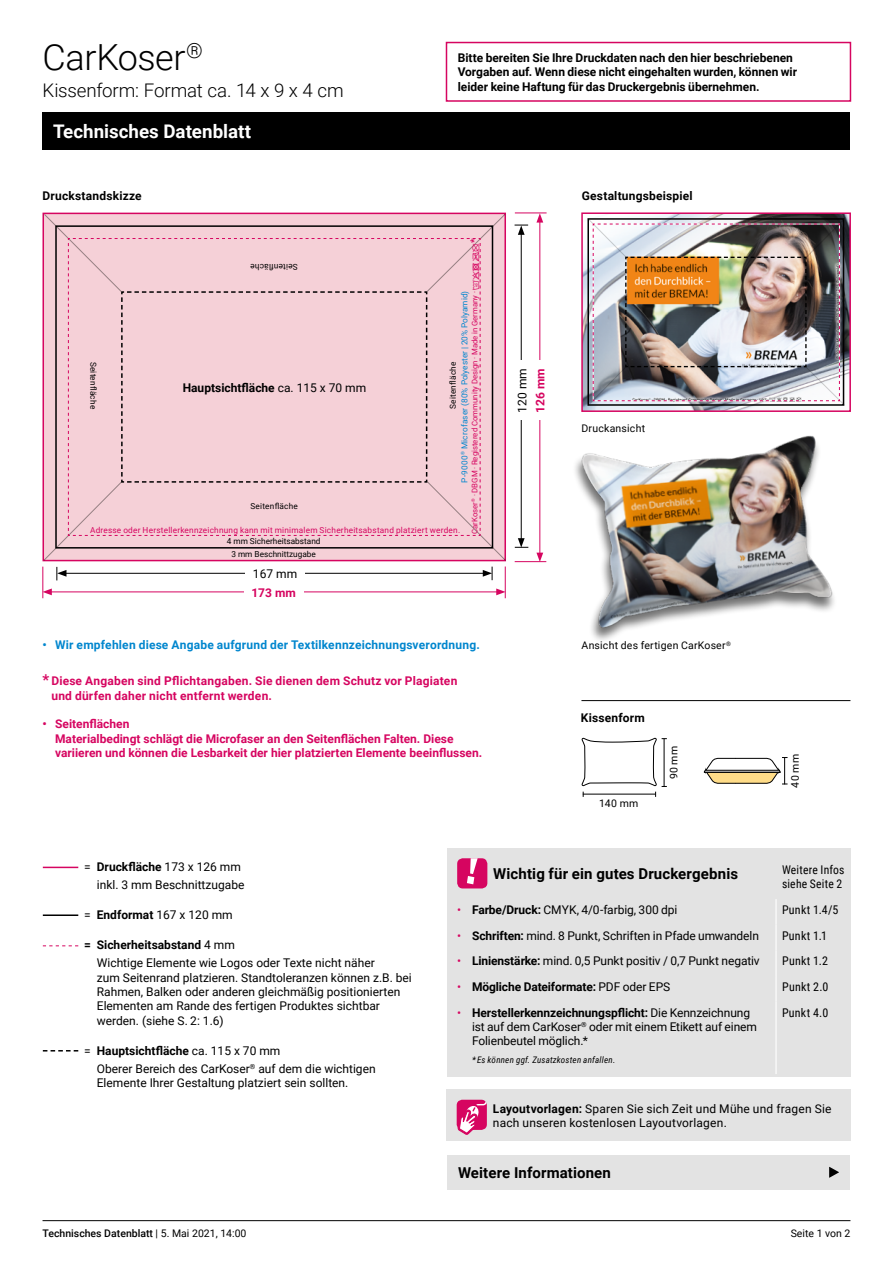
<style>
.page{position:relative;width:893px;height:1263px;background:#fff}
.page>*{position:absolute;margin:0;border:0;box-sizing:border-box;transform-origin:0 0}
.t1{font:300 36px "Roboto";letter-spacing:-.015em;color:#000}
.t2{font:300 18.75px "Roboto";letter-spacing:-.01em;color:#000}
.t3{font:700 18.75px "Roboto";color:#fff}
.t4{font:700 15px "Roboto";letter-spacing:.01em;color:#000}
.t5{font:12px/14.4px "Roboto";color:#000}
.t6{font:700 12px/14.4px "Roboto";color:#000}
.t7{font:700 12px/14.4px "Roboto";color:#d60560}
.t8{font:700 12px/14.4px "Roboto";letter-spacing:.02em;color:#d60560}
.t9{font:700 12px "Roboto";letter-spacing:.015em;color:#0086ce}
.t10{font:12px/14.4px "Roboto Condensed";letter-spacing:.02em;color:#000}
.t11{font:700 12px "Roboto";letter-spacing:.02em;color:#000}
.t12{font:10.5px "Roboto";letter-spacing:.02em;color:#000}
.t13{font:500 10.5px "Roboto";color:#000}
.t14{font:10.5px "Roboto";color:#000}
.t15{font:700 9.75px "Roboto";color:#d60560}
.t16{font:italic 9px "Roboto Condensed";letter-spacing:.02em;color:#000}
.t17{font:8.25px "Roboto";letter-spacing:.01em;color:#000}
.t18{font:8.25px "Roboto";letter-spacing:.025em;color:#d60560}
.t19{font:8.25px "Roboto";color:#0086ce}
.t20{font:7.8px "Roboto";letter-spacing:.005em;color:#d60560}
.s1{font-weight:400}
.s2{font-size:15px}
.s3{font-weight:700}
.s4{color:#d60560}
.s5{font-weight:400;color:#d60560}
</style>
<div class="page">
<hr style="left:43px;top:1220px;width:807px;height:1px;background:#000">
<svg style="left:43px;top:945px;width:35px;height:1px"></svg>
<img style="left:575px;top:435px;width:259px;height:205px">
<div style="left:43px;top:113px;width:807px;height:37px;background:#000"></div>
<div style="left:446px;top:42px;width:405px;height:60px;border:2px solid #d60560"></div>
<hr style="left:505px;top:566px;width:1px;height:32px;background:#d60560">
<hr style="left:49px;top:592px;width:450px;height:1px;background:#d60560">
<svg style="left:496px;top:588px;width:10px;height:7px"></svg>
<svg style="left:44px;top:588px;width:8px;height:7px"></svg>
<hr style="left:43px;top:567px;width:1px;height:31px;background:#d60560">
<hr style="left:64px;top:573px;width:421px;height:1px;background:#000">
<svg style="left:483px;top:567px;width:10px;height:13px"></svg>
<svg style="left:57px;top:567px;width:9px;height:13px"></svg>
<div style="left:244px;top:581px;width:59px;height:22px;background:#fff"></div>
<div style="left:245px;top:565px;width:60px;height:18px;background:#fff"></div>
<hr style="left:515px;top:213px;width:32px;height:1px;background:#d60560">
<hr style="left:539px;top:220px;width:1px;height:335px;background:#d60560">
<svg style="left:536px;top:213px;width:7px;height:10px"></svg>
<svg style="left:536px;top:553px;width:7px;height:8px"></svg>
<hr style="left:515px;top:561px;width:31px;height:1px;background:#d60560">
<hr style="left:521px;top:232px;width:1px;height:309px;background:#000">
<svg style="left:515px;top:225px;width:13px;height:10px"></svg>
<svg style="left:515px;top:538px;width:13px;height:10px"></svg>
<div style="left:529px;top:361px;width:22px;height:59px;background:#fff"></div>
<div style="left:513px;top:361px;width:18px;height:59px;background:#fff"></div>
<hr style="left:43px;top:867px;width:35px;height:1px;background:#d60560">
<hr style="left:43px;top:914px;width:35px;height:2px;background:#000">
<svg style="left:43px;top:1050px;width:35px;height:1px"></svg>
<svg style="left:581px;top:212px;width:270px;height:200px"></svg>
<svg style="left:581px;top:737px;width:86px;height:60px"></svg>
<svg style="left:703px;top:757px;width:84px;height:28px"></svg>
<hr style="left:581px;top:700px;width:269px;height:1px;background:#000">
<img style="left:587px;top:217px;width:260px;height:190px">
<div style="left:447px;top:848px;width:403px;height:228px;background:#e3e3e3"></div>
<hr style="left:775px;top:899px;width:2px;height:26px;background:#fff">
<hr style="left:775px;top:925px;width:2px;height:25px;background:#fff">
<hr style="left:775px;top:950px;width:2px;height:26px;background:#fff">
<hr style="left:775px;top:976px;width:2px;height:26px;background:#fff">
<hr style="left:775px;top:1002px;width:2px;height:72px;background:#fff">
<div style="left:457px;top:858px;width:30px;height:30px;background:#d60560;border-radius:6px"></div>
<svg style="left:467px;top:858px;width:11px;height:26px"></svg>
<div style="left:446px;top:1089px;width:404px;height:52px;background:#e3e3e3"></div>
<div style="left:457px;top:1100px;width:30px;height:30px;background:#d60560;border-radius:6px"></div>
<svg style="left:458px;top:1100px;width:29px;height:34px"></svg>
<div style="left:447px;top:1155px;width:403px;height:34px;background:#e3e3e3"></div>
<svg style="left:829px;top:1167px;width:10px;height:11px"></svg>
<div style="left:43px;top:214px;width:463px;height:347px;background:#f5d0d7"></div>
<h1 class="t1" style="left:43px;top:32px;width:162px">CarKoser<sup>®</sup></h1>
<h2 class="t2" style="left:43px;top:77px;width:303px">Kissenform: Format ca. 14 x 9 x 4 cm</h2>
<h2 class="t3" style="left:53px;top:119px;width:200px">Technisches Datenblatt</h2>
<p class="t6" style="left:458px;top:50px;width:341px">Bitte bereiten Sie Ihre Druckdaten nach den hier beschriebenen<br>Vorgaben auf. Wenn diese nicht eingehalten wurden, können wir leider keine Haftung für das Druckergebnis übernehmen.</p>
<p class="t11" style="left:43px;top:188px;width:101px">Druckstandskizze</p>
<p class="t6" style="left:582px;top:188px;width:112px">Gestaltungsbeispiel</p>
<p class="t15" style="left:467px;top:243px;width:6px;rotate:-90deg">*</p>
<p class="t17" style="left:298px;top:272px;width:49px;rotate:-180deg">Seitenfläche</p>
<p class="t20" style="left:469px;top:534px;width:265px;rotate:-90deg">CarKoser<sup>®</sup> · DBGM · Registered Community Design · Made in Germany · □</p>
<p class="t19" style="left:459px;top:483px;width:194px;rotate:-90deg">P-9000<sup>®</sup> Microfaser (80% Polyester | 20% Polyamid)</p>
<p class="t17" style="left:99px;top:361px;width:49px;rotate:90deg">Seitenfläche</p>
<p class="t17" style="left:447px;top:409px;width:49px;rotate:-90deg">Seitenfläche</p>
<p class="t6" style="left:183px;top:380px;width:185px">Hauptsichtfläche <span class="s1">ca. 115 x 70 mm</span></p>
<p class="t17" style="left:250px;top:501px;width:49px">Seitenfläche</p>
<p class="t18" style="left:90px;top:524px;width:372px">Adresse oder Herstellerkennzeichnung kann mit minimalem Sicherheitsabstand platziert werden.</p>
<p class="t17" style="left:227px;top:535px;width:95px">4 mm Sicherheitsabstand</p>
<p class="t17" style="left:231px;top:549px;width:86px">3 mm Beschnittzugabe</p>
<p class="t5" style="left:253px;top:566px;width:46px">167 mm</p>
<p class="t7" style="left:251px;top:585px;width:46px">173 mm</p>
<p class="t9" style="left:42px;top:636px;width:439px">• Wir empfehlen diese Angabe aufgrund der Textilkennzeichnungsverordnung.</p>
<p class="t8" style="left:51px;top:673px;width:407px;text-indent:-9px"><span class="s2">*</span> Diese Angaben sind Pflichtangaben. Sie dienen dem Schutz vor Plagiaten und dürfen daher nicht entfernt werden.</p>
<p class="t7" style="left:55px;top:716px;width:429px;text-indent:-13px">• Seitenflächen<br>Materialbedingt schlägt die Microfaser an den Seitenflächen Falten. Diese variieren und können die Lesbarkeit der hier platzierten Elemente beeinflussen.</p>
<p class="t5" style="left:514px;top:413px;width:46px;rotate:-90deg">120 mm</p>
<p class="t7" style="left:533px;top:413px;width:46px;rotate:-90deg">126 mm</p>
<p class="t12" style="left:581px;top:421px;width:65px">Druckansicht</p>
<p class="t12" style="left:581px;top:638px;width:151px">Ansicht des fertigen CarKoser<sup>®</sup></p>
<p class="t6" style="left:581px;top:710px;width:65px">Kissenform</p>
<p class="t12" style="left:599px;top:796px;width:41px">140 mm</p>
<p class="t12" style="left:666px;top:779px;width:35px;rotate:-90deg">90 mm</p>
<p class="t12" style="left:788px;top:788px;width:35px;rotate:-90deg">40 mm</p>
<p class="t5" style="left:84px;top:857px;width:162px;line-height:18px;text-align:right">= <span class="s3">Druckfläche</span> 173 x 126 mm inkl. 3 mm Beschnittzugabe</p>
<p class="t5" style="left:84px;top:907px;width:150px">= <span class="s3">Endformat</span> 167 x 120 mm</p>
<p class="t5" style="left:97px;top:935px;width:279px;line-height:18px;text-indent:-13px"><span class="s3">= Sicherheitsabstand</span> 4 mm<br>Wichtige Elemente wie Logos oder Texte nicht näher</p>
<p class="t5" style="left:97px;top:970px;width:316px">zum Seitenrand platzieren. Standtoleranzen können z.B. bei Rahmen, Balken oder anderen gleichmäßig positionierten Elementen am Rande des fertigen Produktes sichtbar werden. (siehe S. 2: 1.6)</p>
<p class="t5" style="left:97px;top:1041px;width:280px;line-height:18px;text-indent:-13px">= <span class="s3">Hauptsichtfläche</span> ca. 115 x 70 mm<br>Oberer Bereich des CarKoser<sup>®</sup> auf dem die wichtigen</p>
<p class="t5" style="left:97px;top:1075px;width:253px">Elemente Ihrer Gestaltung platziert sein sollten.</p>
<p class="t4" style="left:493px;top:864px;width:246px">Wichtig für ein gutes Druckergebnis</p>
<p class="t10" style="left:782px;top:862px;width:64px">Weitere Infos siehe Seite 2</p>
<p class="t5" style="left:457px;top:902px;width:222px"><span class="s4">•</span> <span class="s3">Farbe/Druck:</span> CMYK, 4/0-farbig, 300 dpi</p>
<p class="t10" style="left:782px;top:902px;width:58px">Punkt 1.4/5</p>
<p class="t5" style="left:457px;top:928px;width:303px"><span class="s4">•</span> <span class="s3">Schriften:</span> mind. 8 Punkt, Schriften in Pfade umwandeln</p>
<p class="t10" style="left:782px;top:928px;width:47px">Punkt 1.1</p>
<p class="t5" style="left:457px;top:953px;width:304px"><span class="s4">•</span> <span class="s3">Linienstärke:</span> mind. 0,5 Punkt positiv / 0,7 Punkt negativ</p>
<p class="t10" style="left:782px;top:953px;width:47px">Punkt 1.2</p>
<p class="t6" style="left:457px;top:979px;width:215px"><span class="s5">•</span> Mögliche Dateiformate: <span class="s1">PDF oder EPS</span></p>
<p class="t10" style="left:782px;top:979px;width:48px">Punkt 2.0</p>
<p class="t5" style="left:472px;top:1005px;width:287px;text-indent:-15px"><span class="s4">•</span> <span class="s3">Herstellerkennzeichnungspflicht:</span> Die Kennzeichnung ist auf dem CarKoser<sup>®</sup> oder mit einem Etikett auf einem<br>Folienbeutel möglich.*</p>
<p class="t16" style="left:472px;top:1054px;width:145px">* Es können ggf. Zusatzkosten anfallen.</p>
<p class="t10" style="left:782px;top:1005px;width:48px">Punkt 4.0</p>
<p class="t5" style="left:493px;top:1101px;width:340px"><span class="s3">Layoutvorlagen:</span> Sparen Sie sich Zeit und Mühe und fragen Sie nach unseren kostenlosen Layoutvorlagen.</p>
<p class="t4" style="left:458px;top:1162px;width:154px">Weitere Informationen</p>
<p class="t13" style="left:43px;top:1226px;width:205px">Technisches Datenblatt <span class="s1">| 5. Mai 2021, 14:00</span></p>
<p class="t14" style="left:791px;top:1226px;width:61px">Seite 1 von 2</p>
</div>
